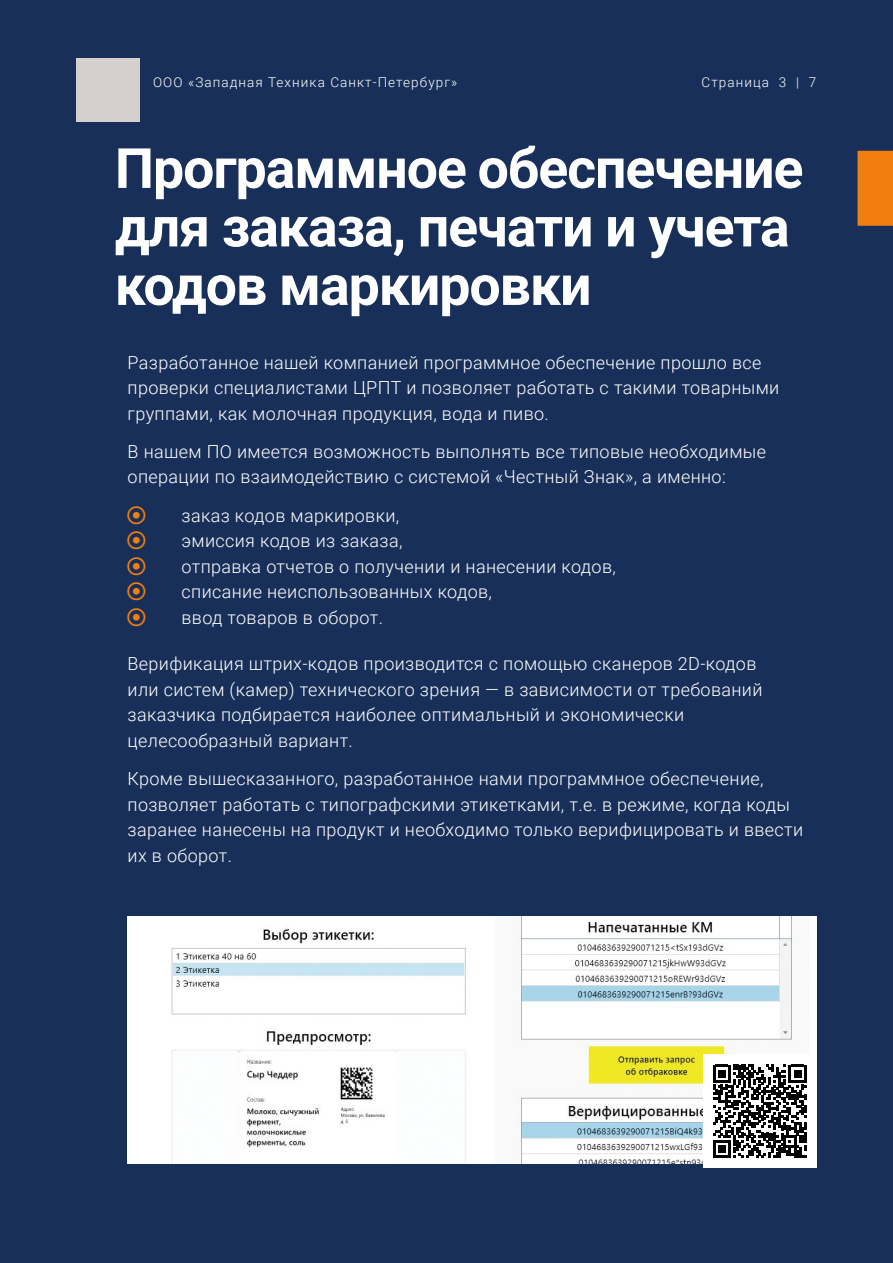
<style>
.page{position:relative;width:893px;height:1263px;background:#183059}
.page>*{position:absolute;margin:0;border:0;box-sizing:border-box;transform-origin:0 0}
.t1{font:700 55.5px/58.5px "Roboto";letter-spacing:-.02em;color:#fff}
.t2{font:300 18px/25.5px "Roboto";letter-spacing:.02em;color:#fff}
.t3{font:300 13.5px "Roboto";letter-spacing:.08em;color:#fff}
</style>
<div class="page">
<div style="left:77px;top:58px;width:63px;height:64px;background:#d5d0cd"></div>
<img style="left:128px;top:917px;width:688px;height:246px">
<div style="left:857px;top:151px;width:36px;height:75px;background:#f07e10"></div>
<div style="left:703px;top:1054px;width:113px;height:114px;background:#fff"></div>
<svg style="left:713px;top:1065px;width:93px;height:93px"></svg>
<p class="t3" style="left:153px;top:72px;width:306px">ООО «Западная Техника Санкт-Петербург»</p>
<p class="t3" style="left:701px;top:72px;width:116px">Страница 3 | 7</p>
<h1 class="t1" style="left:115px;top:137px;width:690px">Программное обеспечение для заказа, печати и учета кодов маркировки</h1>
<p class="t2" style="left:128px;top:349px;width:653px">Разработанное нашей компанией программное обеспечение прошло все проверки специалистами ЦРПТ и позволяет работать с такими товарными группами, как молочная продукция, вода и пиво.</p>
<p class="t2" style="left:128px;top:438px;width:640px">В нашем ПО имеется возможность выполнять все типовые необходимые операции по взаимодействию с системой «Честный Знак», а именно:</p>
<p class="t2" style="left:182px;top:502px;width:436px">заказ кодов маркировки,<br>эмиссия кодов из заказа,<br>отправка отчетов о получении и нанесении кодов, списание неиспользованных кодов,<br>ввод товаров в оборот.</p>
<p class="t2" style="left:128px;top:651px;width:636px">Верификация штрих-кодов производится с помощью сканеров 2D-кодов или систем (камер) технического зрения — в зависимости от требований заказчика подбирается наиболее оптимальный и экономически целесообразный вариант.</p>
<p class="t2" style="left:128px;top:765px;width:677px">Кроме вышесказанного, разработанное нами программное обеспечение, позволяет работать с типографскими этикетками, т.е. в режиме, когда коды заранее нанесены на продукт и необходимо только верифицировать и ввести их в оборот.</p>
</div>
